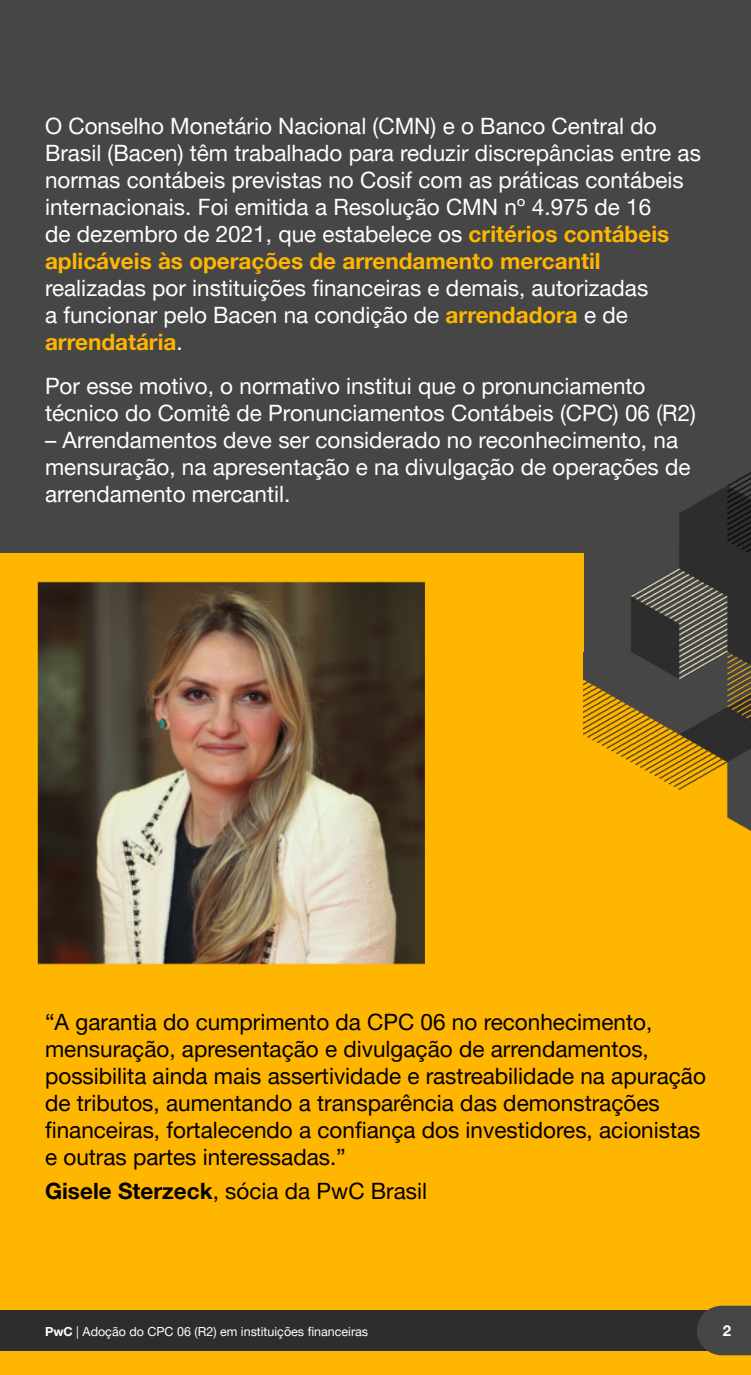
<style>
.page{position:relative;width:751px;height:1375px;background:#fff}
.page>*{position:absolute;margin:0;border:0;box-sizing:border-box;transform-origin:0 0}
.t1{font:22.5px/27px "Helvetica Neue LT Pro";color:#fff}
.t2{font:22.5px/27px "Helvetica Neue LT Pro";color:#000}
.t3{font:700 15px "Helvetica Neue LT Pro";color:#fff}
.t4{font:12.5px "Helvetica Neue LT Pro";color:#fff}
.s1{font-weight:700;color:#ffb600}
.s2{font-weight:700}
</style>
<div class="page">
<div style="left:0;top:0;width:750px;height:1375px;background:#464646"></div>
<div style="left:0;top:599px;width:750px;height:776px;background:#ffb600"></div>
<img style="left:583px;top:473px;width:167px;height:358px">
<svg style="left:583px;top:499px;width:95px;height:90px"></svg>
<div style="left:0;top:553px;width:583px;height:98px;background:#ffb600"></div>
<img style="left:39px;top:583px;width:385px;height:380px">
<div style="left:37px;top:581px;width:389px;height:384px;border:1px solid #ffb600"></div>
<div style="left:0;top:1310px;width:750px;height:41px;background:#2d2d2d"></div>
<svg style="left:697px;top:1306px;width:53px;height:49px"></svg>
<p class="t1" style="left:45px;top:112px;width:657px">O Conselho Monetário Nacional (CMN) e o Banco Central do Brasil (Bacen) têm trabalhado para reduzir discrepâncias entre as normas contábeis previstas no Cosif com as práticas contábeis internacionais. Foi emitida a Resolução CMN nº 4.975 de 16<br>de dezembro de 2021, que estabelece os <span class="s1">critérios contábeis aplicáveis às operações de arrendamento mercantil</span></p>
<p class="t1" style="left:45px;top:274px;width:604px">realizadas por instituições financeiras e demais, autorizadas a funcionar pelo Bacen na condição de <span class="s1">arrendadora</span> e de <span class="s1">arrendatária</span>.</p>
<p class="t1" style="left:45px;top:372px;width:652px">Por esse motivo, o normativo institui que o pronunciamento técnico do Comitê de Pronunciamentos Contábeis (CPC) 06 (R2)</p>
<p class="t1" style="left:45px;top:426px;width:646px">– Arrendamentos deve ser considerado no reconhecimento, na mensuração, na apresentação e na divulgação de operações de arrendamento mercantil.</p>
<p class="t2" style="left:45px;top:1008px;width:662px">“A garantia do cumprimento da CPC 06 no reconhecimento, mensuração, apresentação e divulgação de arrendamentos, possibilita ainda mais assertividade e rastreabilidade na apuração de tributos, aumentando a transparência das demonstrações financeiras, fortalecendo a confiança dos investidores, acionistas e outras partes interessadas.”</p>
<p class="t2" style="left:45px;top:1177px;width:383px"><span class="s2">Gisele Sterzeck</span>, sócia da PwC Brasil</p>
<p class="t4" style="left:45px;top:1323px;width:324px"><span class="s2">PwC</span> | Adoção do CPC 06 (R2) em instituições financeiras</p>
<p class="t3" style="left:722px;top:1321px;width:10px">2</p>
</div>
